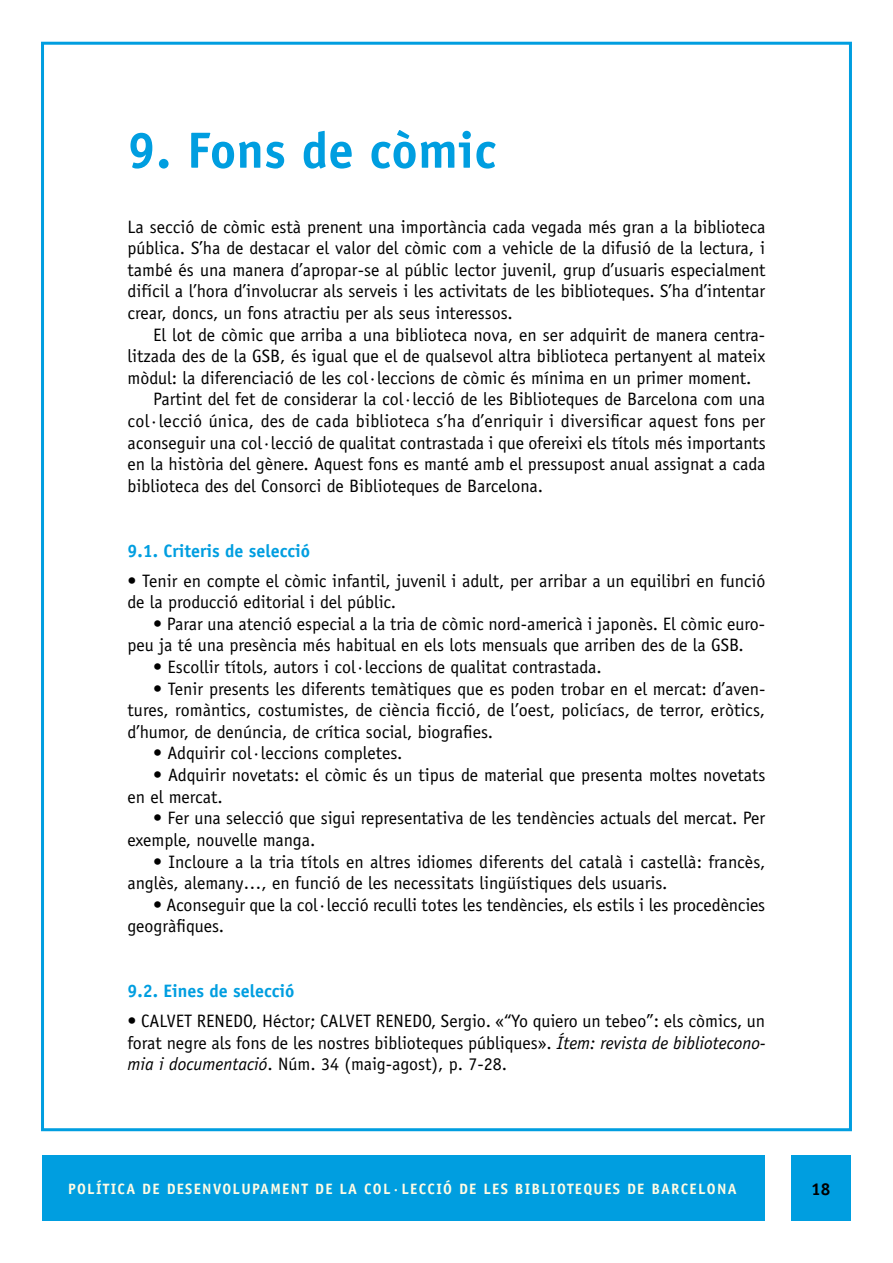
<style>
.page{position:relative;width:893px;height:1263px;background:#fff}
.page>*{position:absolute;margin:0;border:0;box-sizing:border-box;transform-origin:0 0}
.t1{font:700 51px "Officina Sans";letter-spacing:.005em;color:#009ee0}
.t2{font:18px/21.6px "Officina Sans";color:#000}
.t3{font:700 18px "Officina Sans";color:#009ee0}
.t4{font:700 17.25px "Officina Sans";color:#000}
.t5{font:700 15px "Officina Sans";letter-spacing:.085em;color:#fffce5}
.s1{font-style:italic}
</style>
<div class="page">
<div style="left:41px;top:42px;width:811px;height:1089px;background:#fff;border:3px solid #009ee0"></div>
<div style="left:43px;top:1155px;width:722px;height:66px;background:#009ee0"></div>
<div style="left:791px;top:1155px;width:59px;height:65px;background:#009ee0"></div>
<h1 class="t1" style="left:128px;top:119px;width:370px">9. Fons de còmic</h1>
<p class="t2" style="left:128px;top:216px;width:639px;text-align:justify">La secció de còmic està prenent una importància cada vegada més gran a la biblioteca pública. S’ha de destacar el valor del còmic com a vehicle de la difusió de la lectura, i també és una manera d’apropar-se al públic lector juvenil, grup d’usuaris especialment difícil a l’hora d’involucrar als serveis i les activitats de les biblioteques. S’ha d’intentar crear, doncs, un fons atractiu per als seus interessos.</p>
<p class="t2" style="left:153px;top:324px;width:614px">El lot de còmic que arriba a una biblioteca nova, en ser adquirit de manera centra-</p>
<p class="t2" style="left:128px;top:345px;width:639px">litzada des de la GSB, és igual que el de qualsevol altra biblioteca pertanyent al mateix</p>
<p class="t2" style="left:128px;top:367px;width:625px">mòdul: la diferenciació de les col·leccions de còmic és mínima en un primer moment.</p>
<p class="t2" style="left:153px;top:388px;width:614px">Partint del fet de considerar la col·lecció de les Biblioteques de Barcelona com una</p>
<p class="t2" style="left:128px;top:410px;width:639px">col·lecció única, des de cada biblioteca s’ha d’enriquir i diversificar aquest fons per</p>
<p class="t2" style="left:128px;top:432px;width:640px">aconseguir una col·lecció de qualitat contrastada i que ofereixi els títols més importants</p>
<p class="t2" style="left:128px;top:453px;width:639px">en la història del gènere. Aquest fons es manté amb el pressupost anual assignat a cada</p>
<p class="t2" style="left:128px;top:475px;width:417px">biblioteca des del Consorci de Biblioteques de Barcelona.</p>
<p class="t3" style="left:128px;top:539px;width:184px">9.1. Criteris de selecció</p>
<p class="t2" style="left:128px;top:570px;width:639px">• Tenir en compte el còmic infantil, juvenil i adult, per arribar a un equilibri en funció de la producció editorial i del públic.</p>
<p class="t2" style="left:128px;top:613px;width:639px;text-indent:26px">• Parar una atenció especial a la tria de còmic nord-americà i japonès. El còmic euro&shy;peu ja té una presència més habitual en els lots mensuals que arriben des de la GSB.</p>
<p class="t2" style="left:153px;top:656px;width:450px">• Escollir títols, autors i col·leccions de qualitat contrastada.</p>
<p class="t2" style="left:128px;top:678px;width:639px;text-align:justify;text-indent:26px">• Tenir presents les diferents temàtiques que es poden trobar en el mercat: d’aven&shy;tures, romàntics, costumistes, de ciència ficció, de l’oest, policíacs, de terror, eròtics, d’humor, de denúncia, de crítica social, biografies.</p>
<p class="t2" style="left:153px;top:743px;width:251px">• Adquirir col·leccions completes.</p>
<p class="t2" style="left:128px;top:764px;width:639px;text-indent:26px">• Adquirir novetats: el còmic és un tipus de material que presenta moltes novetats en el mercat.</p>
<p class="t2" style="left:128px;top:807px;width:639px;text-indent:26px">• Fer una selecció que sigui representativa de les tendències actuals del mercat. Per exemple, nouvelle manga.</p>
<p class="t2" style="left:128px;top:851px;width:639px;text-indent:26px">• Incloure a la tria títols en altres idiomes diferents del català i castellà: francès, anglès, alemany…, en funció de les necessitats lingüístiques dels usuaris.</p>
<p class="t2" style="left:128px;top:894px;width:639px;text-indent:26px">• Aconseguir que la col·lecció reculli totes les tendències, els estils i les procedències geogràfiques.</p>
<p class="t3" style="left:128px;top:980px;width:169px">9.2. Eines de selecció</p>
<p class="t2" style="left:128px;top:1010px;width:639px;text-align:justify">• CALVET RENEDO, Héctor; CALVET RENEDO, Sergio. «“Yo quiero un tebeo”: els còmics, un forat negre als fons de les nostres biblioteques públiques». <span class="s1">Ítem: revista de bibliotecono&shy;mia i documentació</span>. Núm. 34 (maig-agost), p. 7-28.</p>
<p class="t5" style="left:68px;top:1179px;width:670px">POLÍTICA DE DESENVOLUPAMENT DE LA COL·LECCIÓ DE LES BIBLIOTEQUES DE BARCELONA</p>
<p class="t4" style="left:811px;top:1178px;width:21px">18</p>
</div>
